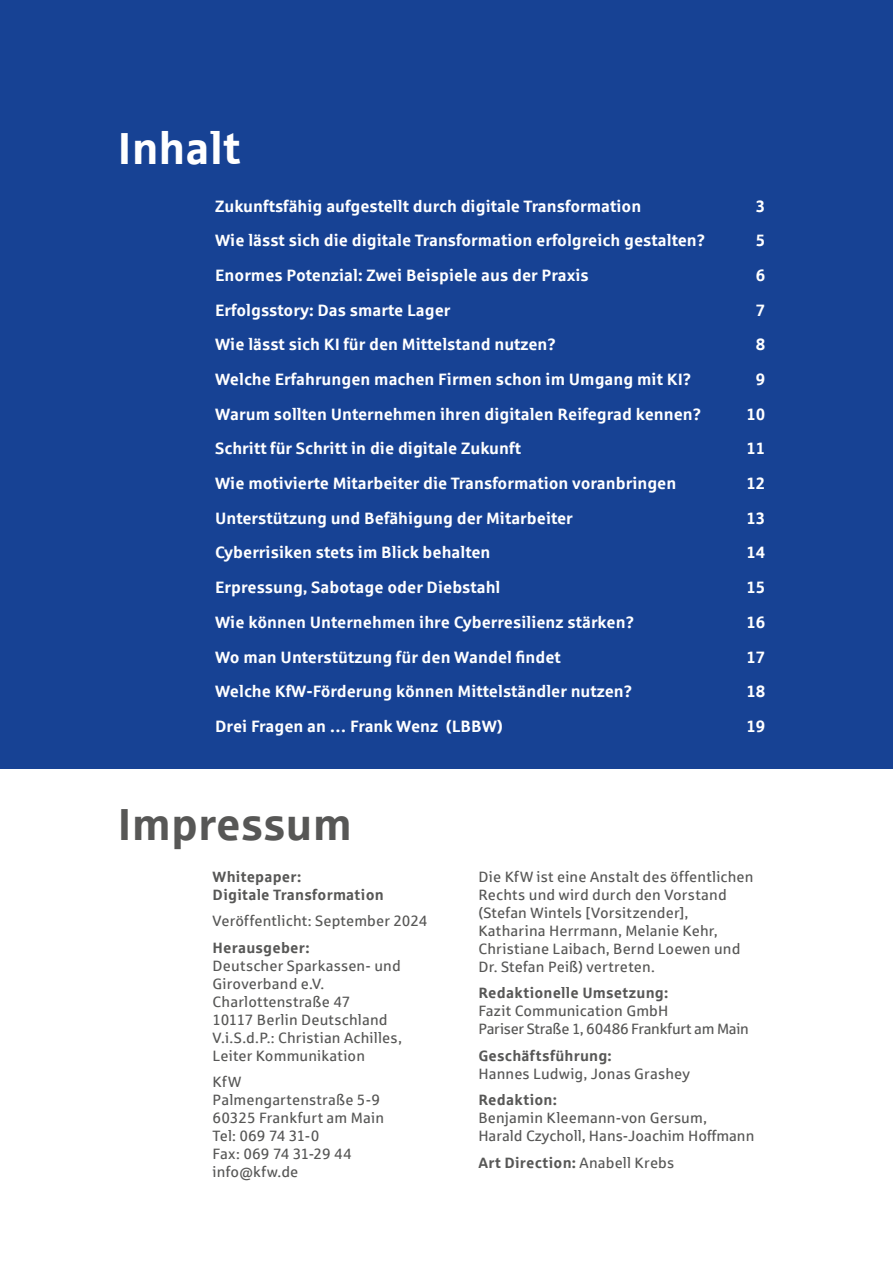
<style>
.page{position:relative;width:893px;height:1263px;background:#fff}
.page>*{position:absolute;margin:0;border:0;box-sizing:border-box;transform-origin:0 0}
.t1{font:700 45px "Sparkasse Rg";color:#575756}
.t2{font:700 45px "Sparkasse Rg";color:#fff}
.t3{font:700 16.5px "Sparkasse Rg";color:#fff}
.t4{font:15px/18px "Sparkasse Rg";letter-spacing:.01em;color:#575756}
.t5{font:700 15px/18px "Sparkasse Rg";letter-spacing:.015em;color:#575756}
.t6{font:15px/18px "Sparkasse Rg";letter-spacing:-.01em;color:#575756}
.s1{font-weight:400}
</style>
<div class="page">
<div style="left:0;top:0;width:893px;height:769px;background:#174294"></div>
<h1 class="t2" style="left:118px;top:119px;width:124px">Inhalt</h1>
<p class="t3" style="left:215px;top:195px;width:428px">Zukunftsfähig aufgestellt durch digitale Transformation</p>
<p class="t3" style="left:756px;top:195px;width:11px">3</p>
<p class="t3" style="left:215px;top:230px;width:492px">Wie lässt sich die digitale Transformation erfolgreich gestalten?</p>
<p class="t3" style="left:756px;top:230px;width:11px">5</p>
<p class="t3" style="left:215px;top:265px;width:375px">Enormes Potenzial: Zwei Beispiele aus der Praxis</p>
<p class="t3" style="left:756px;top:265px;width:11px">6</p>
<p class="t3" style="left:215px;top:299px;width:237px">Erfolgsstory: Das smarte Lager</p>
<p class="t3" style="left:756px;top:299px;width:11px">7</p>
<p class="t3" style="left:215px;top:334px;width:342px">Wie lässt sich KI für den Mittelstand nutzen?</p>
<p class="t3" style="left:756px;top:334px;width:11px">8</p>
<p class="t3" style="left:215px;top:369px;width:478px">Welche Erfahrungen machen Firmen schon im Umgang mit KI?</p>
<p class="t3" style="left:756px;top:369px;width:11px">9</p>
<p class="t3" style="left:215px;top:403px;width:488px">Warum sollten Unternehmen ihren digitalen Reifegrad kennen?</p>
<p class="t3" style="left:746px;top:403px;width:21px">10</p>
<p class="t3" style="left:215px;top:438px;width:307px">Schritt für Schritt in die digitale Zukunft</p>
<p class="t3" style="left:746px;top:438px;width:21px">11</p>
<p class="t3" style="left:215px;top:473px;width:463px">Wie motivierte Mitarbeiter die Transformation voranbringen</p>
<p class="t3" style="left:746px;top:473px;width:21px">12</p>
<p class="t3" style="left:215px;top:507px;width:359px">Unterstützung und Befähigung der Mitarbeiter</p>
<p class="t3" style="left:746px;top:507px;width:21px">13</p>
<p class="t3" style="left:215px;top:542px;width:277px">Cyberrisiken stets im Blick behalten</p>
<p class="t3" style="left:746px;top:542px;width:21px">14</p>
<p class="t3" style="left:215px;top:577px;width:287px">Erpressung, Sabotage oder Diebstahl</p>
<p class="t3" style="left:746px;top:577px;width:21px">15</p>
<p class="t3" style="left:215px;top:611px;width:421px">Wie können Unternehmen ihre Cyberresilienz stärken?</p>
<p class="t3" style="left:746px;top:611px;width:21px">16</p>
<p class="t3" style="left:215px;top:646px;width:347px">Wo man Unterstützung für den Wandel findet</p>
<p class="t3" style="left:746px;top:646px;width:21px">17</p>
<p class="t3" style="left:215px;top:681px;width:419px">Welche KfW-Förderung können Mittelständler nutzen?</p>
<p class="t3" style="left:746px;top:681px;width:21px">18</p>
<p class="t3" style="left:215px;top:716px;width:289px">Drei Fragen an … Frank Wenz (LBBW)</p>
<p class="t3" style="left:746px;top:716px;width:21px">19</p>
<h1 class="t1" style="left:118px;top:796px;width:236px">Impressum</h1>
<p class="t5" style="left:213px;top:867px;width:173px">Whitepaper:<br>Digitale Transformation</p>
<p class="t4" style="left:213px;top:912px;width:216px">Veröffentlicht: September 2024</p>
<p class="t5" style="left:213px;top:938px;width:98px">Herausgeber:</p>
<p class="t4" style="left:213px;top:956px;width:191px">Deutscher Sparkassen- und<br>Giroverband e.V.<br>Charlottenstraße 47<br>10117 Berlin Deutschland<br>V.i.S.d.P.: Christian Achilles,<br>Leiter Kommunikation</p>
<p class="t4" style="left:213px;top:1073px;width:173px">KfW<br>Palmengartenstraße 5-9<br>60325 Frankfurt am Main<br>Tel: 069 74 31-0<br>Fax: 069 74 31-29 44 info@kfw.de</p>
<p class="t4" style="left:478px;top:867px;width:277px">Die KfW ist eine Anstalt des öffentlichen Rechts und wird durch den Vorstand (Stefan Wintels [Vorsitzender], Katharina Herrmann, Melanie Kehr, Christiane Laibach, Bernd Loewen und Dr. Stefan Peiß) vertreten.</p>
<p class="t5" style="left:478px;top:983px;width:191px">Redaktionelle Umsetzung:</p>
<p class="t6" style="left:478px;top:1002px;width:272px">Fazit Communication GmbH<br>Pariser Straße 1, 60486 Frankfurt am Main</p>
<p class="t5" style="left:478px;top:1046px;width:135px">Geschäftsführung:</p>
<p class="t4" style="left:478px;top:1064px;width:213px">Hannes Ludwig, Jonas Grashey</p>
<p class="t5" style="left:478px;top:1090px;width:80px">Redaktion:</p>
<p class="t4" style="left:478px;top:1109px;width:277px">Benjamin Kleemann-von Gersum,<br>Harald Czycholl, Hans-Joachim Hoffmann</p>
<p class="t5" style="left:478px;top:1153px;width:197px">Art Direction: <span class="s1">Anabell Krebs</span></p>
</div>
